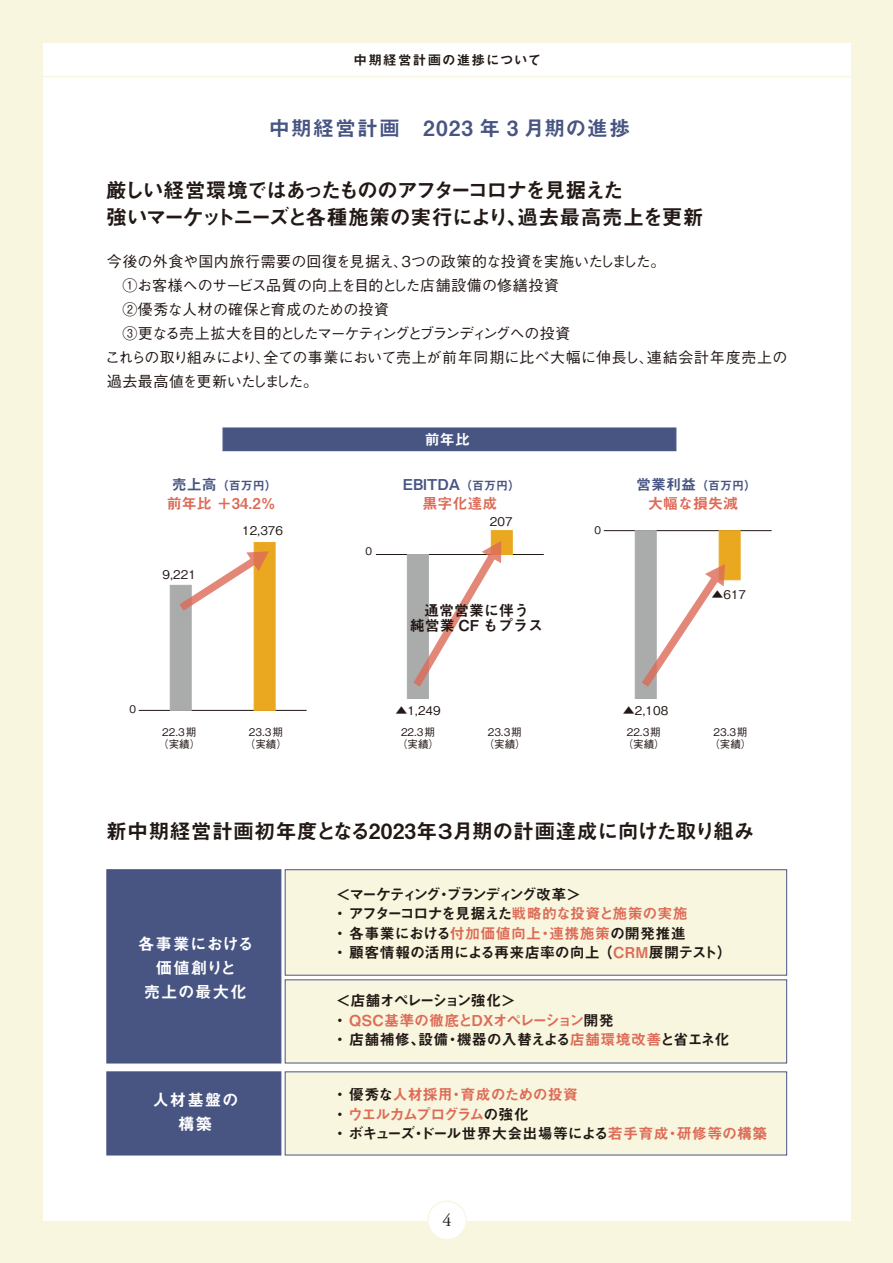
<style>
.page{position:relative;width:893px;height:1263px;background:#fff}
.page>*{position:absolute;margin:0;border:0;box-sizing:border-box;transform-origin:0 0}
.t1{font:21px/27px "Midashi Go Pro MB31";letter-spacing:-.085em;color:#221815}
.t2{font:21px "Midashi Go Pro MB31";letter-spacing:-.02em;color:#221815}
.t3{font:21px "Midashi Go Pro MB31";letter-spacing:.05em;color:#485583}
.t4{font:18px "Adobe Garamond Pro";color:#221815}
.t5{font:16.5px/24px "Midashi Go Pro MB31";letter-spacing:.03em;color:#fff;text-align:center}
.t6{font:16.5px/24px "Midashi Go Pro MB31";letter-spacing:.06em;color:#fff;text-align:center}
.t7{font:500 15px/24px "Gothic BBB Pro";letter-spacing:-.01em;color:#221815}
.t8{font:15px/19.5px "Midashi Go Pro MB31";letter-spacing:-.01em;color:#221815}
.t9{font:15px/19.5px "Midashi Go Pro MB31";letter-spacing:-.01em;color:#dd6b57}
.t10{font:15px/19.5px "Midashi Go Pro MB31";letter-spacing:-.045em;color:#221815}
.t11{font:15px "Midashi Go Pro MB31";color:#485583}
.t12{font:15px "Midashi Go Pro MB31";color:#fff}
.t13{font:13.5px "Midashi Go Pro MB31";letter-spacing:.085em;color:#221815}
.t14{font:500 12px "Gothic BBB Pro";color:#221815}
.t15{font:12px "Midashi Go Pro MB31";color:#485583}
.t16{font:500 10.5px/12px "Gothic BBB Pro";color:#221815;text-align:center}
.s1{font-size:15px}
.s2{font-size:12px}
.s3{color:#dd6b57}
.s4{color:#221815}
</style>
<div class="page">
<hr style="left:0;top:0;width:1px;height:1263px;background:#f8f6de">
<div style="left:1px;top:0;width:892px;height:1263px;background:#f8f6de"></div>
<div style="left:43px;top:43px;width:808px;height:1177px;background:#fff"></div>
<hr style="left:43px;top:76px;width:808px;height:1px;background:#f8f6de">
<div style="left:222px;top:427px;width:454px;height:24px;background:#485583;border:1px solid #485583"></div>
<div style="left:106px;top:869px;width:175px;height:194px;background:#485583;border:1px solid #485583"></div>
<div style="left:285px;top:869px;width:502px;height:106px;background:#f8f6de;border:1px solid #485583"></div>
<div style="left:106px;top:1071px;width:175px;height:84px;background:#485583;border:1px solid #485583"></div>
<div style="left:285px;top:979px;width:502px;height:84px;background:#f8f6de"></div>
<div style="left:285px;top:1071px;width:502px;height:84px;background:#f8f6de"></div>
<div style="left:428px;top:1201px;width:38px;height:39px;background:#fff;border-radius:50%"></div>
<div style="left:427px;top:1200px;width:40px;height:40px;border:1px solid #f8f6de;border-radius:50%"></div>
<hr style="left:139px;top:710px;width:168px;height:1px;background:#221815">
<div style="left:170px;top:585px;width:22px;height:126px;background:#aaabab;border:1px solid #aaabab"></div>
<div style="left:254px;top:542px;width:21px;height:169px;background:#e9a820;border:1px solid #e9a820"></div>
<svg style="left:179px;top:551px;width:90px;height:60px"></svg>
<hr style="left:376px;top:554px;width:168px;height:1px;background:#221815">
<div style="left:407px;top:554px;width:22px;height:145px;background:#aaabab"></div>
<div style="left:491px;top:530px;width:22px;height:25px;background:#e9a820;border:1px solid #e9a820"></div>
<hr style="left:604px;top:530px;width:168px;height:1px;background:#221815">
<div style="left:635px;top:530px;width:22px;height:169px;background:#aaabab;border:1px solid #aaabab"></div>
<div style="left:719px;top:530px;width:21px;height:50px;background:#e9a820;border:1px solid #e9a820"></div>
<svg style="left:413px;top:541px;width:88px;height:146px"></svg>
<svg style="left:642px;top:564px;width:83px;height:123px"></svg>
<p class="t13" style="left:354px;top:50px;width:189px">中期経営計画の進捗について</p>
<h1 class="t3" style="left:269px;top:111px;width:363px">中期経営計画　2023 年 3 月期の進捗</h1>
<h1 class="t1" style="left:106px;top:175px;width:599px">厳しい経営環境ではあったもののアフターコロナを見据えた<br>強いマーケットニーズと各種施策の実行により、過去最高売上を更新</h1>
<p class="t7" style="left:105px;top:247px;width:684px">今後の外食や国内旅行需要の回復を見据え、3つの政策的な投資を実施いたしました。<br>　①お客様へのサービス品質の向上を目的とした店舗設備の修繕投資<br>　②優秀な人材の確保と育成のための投資<br>　③更なる売上拡大を目的としたマーケティングとブランディングへの投資<br>これらの取り組みにより、全ての事業において売上が前年同期に比べ大幅に伸長し、連結会計年度売上の過去最高値を更新いたしました。</p>
<p class="t12" style="left:425px;top:427px;width:47px">前年比</p>
<p class="t15" style="left:172px;top:476px;width:107px"><span class="s1">売上高</span>（百万円）</p>
<p class="t11" style="left:403px;top:472px;width:119px">EBITDA<span class="s2">（百万円）</span></p>
<p class="t15" style="left:636px;top:476px;width:121px"><span class="s1">営業利益</span>（百万円）</p>
<p class="t9" style="left:167px;top:492px;width:110px">前年比 ＋34.2％</p>
<p class="t9" style="left:422px;top:492px;width:76px">黒字化達成</p>
<p class="t9" style="left:648px;top:492px;width:91px">大幅な損失減</p>
<p class="t14" style="left:242px;top:521px;width:42px">12,376</p>
<p class="t14" style="left:490px;top:512px;width:24px">207</p>
<p class="t16" style="left:594px;top:522px;width:8px">0</p>
<p class="t14" style="left:163px;top:565px;width:35px">9,221</p>
<p class="t16" style="left:365px;top:544px;width:8px">0</p>
<p class="t8" style="left:410px;top:601px;width:135px;line-height:15px;text-align:center">通常営業に伴う<br>純営業 CF もプラス</p>
<p class="t14" style="left:711px;top:584px;width:36px">▲617</p>
<p class="t16" style="left:130px;top:702px;width:8px">0</p>
<p class="t14" style="left:395px;top:701px;width:47px">▲1,249</p>
<p class="t14" style="left:623px;top:701px;width:47px">▲2,108</p>
<p class="t16" style="left:158px;top:725px;width:44px">22.3期（実績）</p>
<p class="t16" style="left:245px;top:725px;width:43px">23.3期（実績）</p>
<p class="t16" style="left:397px;top:725px;width:43px">22.3期（実績）</p>
<p class="t16" style="left:484px;top:725px;width:43px">23.3期（実績）</p>
<p class="t16" style="left:623px;top:725px;width:43px">22.3期（実績）</p>
<p class="t16" style="left:709px;top:725px;width:43px">23.3期（実績）</p>
<h1 class="t2" style="left:106px;top:815px;width:650px">新中期経営計画初年度となる2023年３月期の計画達成に向けた取り組み</h1>
<p class="t5" style="left:138px;top:929px;width:117px">各事業における価値創りと<br>売上の最大化</p>
<p class="t6" style="left:152px;top:1086px;width:87px">人材基盤の構築</p>
<p class="t8" style="left:332px;top:882px;width:401px">＜マーケティング・ブランディング改革＞<br>・ アフターコロナを見据えた<span class="s3">戦略的な投資と施策の実施<br></span>・ 各事業における<span class="s3">付加価値向上・連携施策</span>の開発推進<br>・ 顧客情報の活用による再来店率の向上 （<span class="s3">CRM</span>展開テスト）</p>
<p class="t10" style="left:332px;top:989px;width:399px">＜店舗オペレーション強化＞<br>・ <span class="s3">QSC基準の徹底とDXオペレーション</span>開発<br>・ 店舗補修、設備・機器の入替えよる<span class="s3">店舗環境改善</span>と省エネ化</p>
<p class="t9" style="left:332px;top:1083px;width:437px"><span class="s4">・ 優秀な</span>人材採用・育成のための投資<br><span class="s4">・</span> ウエルカムプログラム<span class="s4">の強化<br>・ ボキューズ・ドール世界大会出場等による</span>若手育成・研修等の構築</p>
<p class="t4" style="left:442px;top:1210px;width:10px">4</p>
</div>
